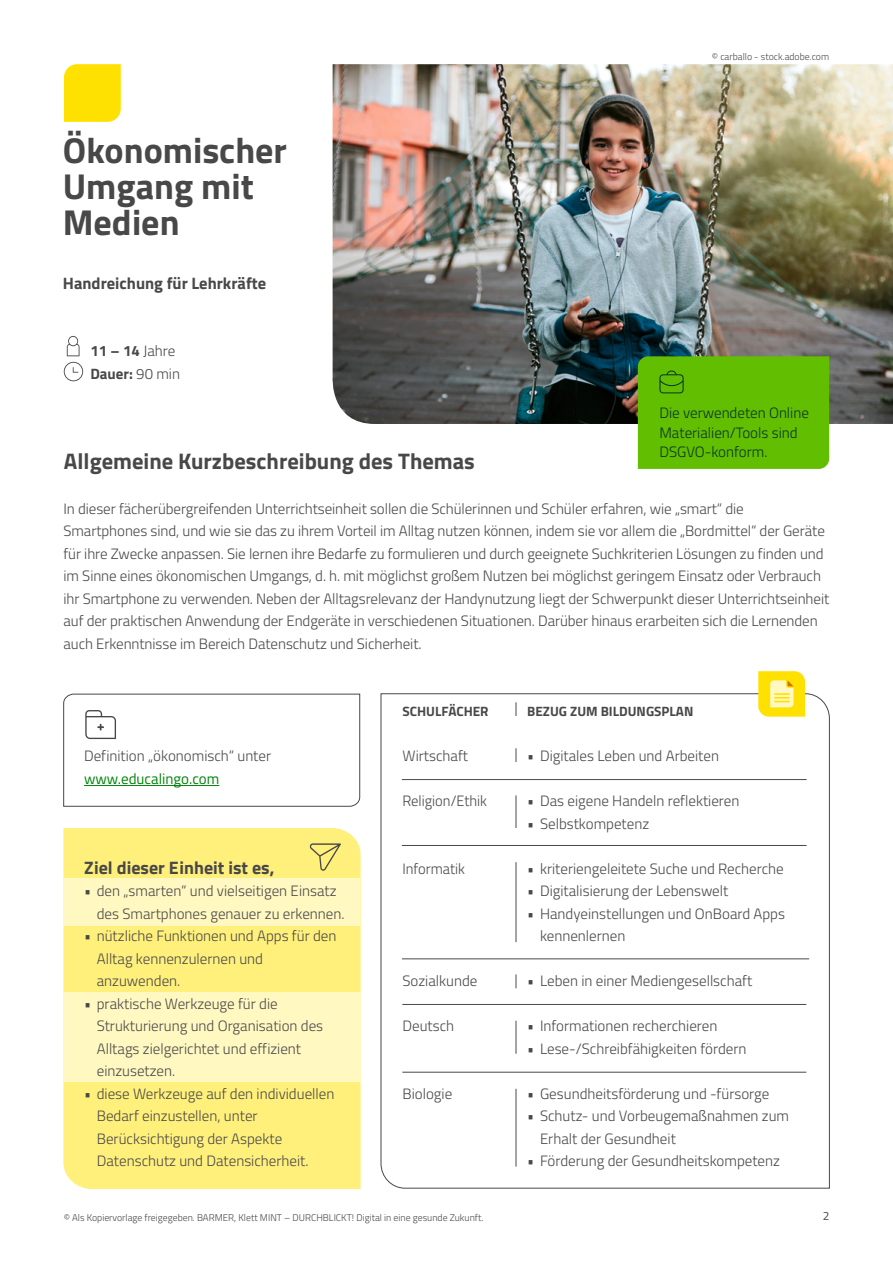
<style>
.page{position:relative;width:893px;height:1263px;background:#fff}
.page>*{position:absolute;margin:0;border:0;box-sizing:border-box;transform-origin:0 0}
.H_2{font:700 36px/36px "BGEK Titillium";color:#494849}
.H_4{font:700 22.5px "BGEK Titillium";color:#494849}
.H_5{font:700 18px "BGEK Titillium";color:#494849}
.H_3{font:700 16.5px "BGEK Titillium";color:#494849}
.Texto_Tabla{font:300 15px/22.5px "BGEK Titillium";color:#494849}
.t1{font:300 15px/19.5px "BGEK Titillium";color:#0a3426}
.t2{font:700 15px "BGEK Titillium";color:#494849}
.t3{font:15px "BGEK Titillium";color:#008508}
.Encabezado_Tabla{font:700 13.5px "BGEK Titillium";color:#494849}
.t4{font:12px "BGEK Titillium";color:#4a4a49}
.t5{font:300 9.75px "BGEK Titillium";color:#494849}
.s1{font-weight:300}
</style>
<div class="page">
<img style="left:332px;top:64px;width:561px;height:360px">
<div style="left:63px;top:828px;width:298px;height:361px;background:#fff07c"></div>
<div style="left:63px;top:878px;width:297px;height:47px;background:#fff8c1"></div>
<div style="left:63px;top:992px;width:298px;height:90px;background:#fff8c1"></div>
<svg style="left:310px;top:843px;width:31px;height:28px"></svg>
<svg style="left:64px;top:64px;width:57px;height:58px"></svg>
<svg style="left:67px;top:336px;width:13px;height:20px"></svg>
<svg style="left:64px;top:362px;width:19px;height:19px"></svg>
<div style="left:638px;top:356px;width:191px;height:113px;background:#62be00"></div>
<svg style="left:381px;top:693px;width:449px;height:495px"></svg>
<svg style="left:758px;top:671px;width:47px;height:46px"></svg>
<svg style="left:516px;top:702px;width:1px;height:14px"></svg>
<svg style="left:516px;top:748px;width:1px;height:14px"></svg>
<svg style="left:516px;top:974px;width:1px;height:14px"></svg>
<hr style="left:516px;top:862px;width:1px;height:80px;background:#4b4a49">
<hr style="left:516px;top:1021px;width:1px;height:33px;background:#4b4a49">
<hr style="left:516px;top:1089px;width:1px;height:77px;background:#4b4a49">
<hr style="left:516px;top:795px;width:1px;height:33px;background:#4b4a49">
<hr style="left:402px;top:779px;width:405px;height:1px;background:#484848">
<hr style="left:402px;top:845px;width:405px;height:1px;background:#484848">
<hr style="left:402px;top:958px;width:407px;height:1px;background:#484848">
<hr style="left:402px;top:1004px;width:404px;height:1px;background:#484848">
<hr style="left:402px;top:1072px;width:404px;height:1px;background:#484848">
<svg style="left:63px;top:694px;width:297px;height:113px"></svg>
<hr style="left:84px;top:785px;width:135px;height:1px;background:#008508">
<h2 class="H_2" style="left:63px;top:131px;width:226px">Ökonomischer<br>Umgang mit<br>Medien</h2>
<h3 class="H_3" style="left:63px;top:270px;width:205px">Handreichung für Lehrkräfte</h3>
<p class="t2" style="left:90px;top:340px;width:86px">11 – 14 <span class="s1">Jahre</span></p>
<p class="t2" style="left:90px;top:362px;width:91px">Dauer: <span class="s1">90 min</span></p>
<h4 class="H_4" style="left:64px;top:444px;width:412px">Allgemeine Kurzbeschreibung des Themas</h4>
<p class="t5" style="left:712px;top:50px;width:119px">© carballo - stock.adobe.com</p>
<p class="t1" style="left:659px;top:403px;width:151px">Die verwendeten Online<br>Materialien/Tools sind<br>DSGVO-konform.</p>
<p class="Texto_Tabla" style="left:63px;top:497px;width:767px">In dieser fächerübergreifenden Unterrichtseinheit sollen die Schülerinnen und Schüler erfahren, wie „smart“ die Smartphones sind, und wie sie das zu ihrem Vorteil im Alltag nutzen können, indem sie vor allem die „Bordmittel“ der Geräte für ihre Zwecke anpassen. Sie lernen ihre Bedarfe zu formulieren und durch geeignete Suchkriterien Lösungen zu finden und im Sinne eines ökonomischen Umgangs, d. h. mit möglichst großem Nutzen bei möglichst geringem Einsatz oder Verbrauch ihr Smartphone zu verwenden. Neben der Alltagsrelevanz der Handynutzung liegt der Schwerpunkt dieser Unterrichtseinheit auf der praktischen Anwendung der Endgeräte in verschiedenen Situationen. Darüber hinaus erarbeiten sich die Lernenden auch Erkenntnisse im Bereich Datenschutz und Sicherheit.</p>
<p class="Texto_Tabla" style="left:84px;top:744px;width:189px">Definition „ökonomisch“ unter</p>
<p class="t3" style="left:84px;top:768px;width:137px">www.educalingo.com</p>
<p class="H_5" style="left:84px;top:854px;width:192px">Ziel dieser Einheit ist es,</p>
<p class="Texto_Tabla" style="left:97px;top:879px;width:249px;text-indent:-13px">• den „smarten“ und vielseitigen Einsatz des Smartphones genauer zu erkennen.</p>
<p class="Texto_Tabla" style="left:97px;top:924px;width:241px;text-indent:-13px">• nützliche Funktionen und Apps für den<br>Alltag kennenzulernen und anzuwenden.</p>
<p class="Texto_Tabla" style="left:97px;top:992px;width:228px;text-indent:-13px">• praktische Werkzeuge für die<br>Strukturierung und Organisation des<br>Alltags zielgerichtet und effizient einzusetzen.</p>
<p class="Texto_Tabla" style="left:97px;top:1082px;width:239px;text-indent:-13px">• diese Werkzeuge auf den individuellen Bedarf einzustellen, unter Berücksichtigung der Aspekte Datenschutz und Datensicherheit.</p>
<p class="Encabezado_Tabla" style="left:402px;top:701px;width:88px">SCHULFÄCHER</p>
<p class="Encabezado_Tabla" style="left:527px;top:701px;width:168px">BEZUG ZUM BILDUNGSPLAN</p>
<p class="Texto_Tabla" style="left:402px;top:744px;width:67px">Wirtschaft</p>
<p class="Texto_Tabla" style="left:527px;top:744px;width:193px">• Digitales Leben und Arbeiten</p>
<p class="Texto_Tabla" style="left:402px;top:789px;width:86px">Religion/Ethik</p>
<p class="Texto_Tabla" style="left:527px;top:789px;width:214px">• Das eigene Handeln reflektieren</p>
<p class="Texto_Tabla" style="left:527px;top:812px;width:123px">• Selbstkompetenz</p>
<p class="Texto_Tabla" style="left:402px;top:857px;width:64px">Informatik</p>
<p class="Texto_Tabla" style="left:527px;top:857px;width:258px">• kriteriengeleitete Suche und Recherche</p>
<p class="Texto_Tabla" style="left:527px;top:879px;width:203px">• Digitalisierung der Lebenswelt</p>
<p class="Texto_Tabla" style="left:540px;top:902px;width:247px;text-indent:-13px">• Handyeinstellungen und OnBoard Apps kennenlernen</p>
<p class="Texto_Tabla" style="left:402px;top:969px;width:77px">Sozialkunde</p>
<p class="Texto_Tabla" style="left:527px;top:969px;width:227px">• Leben in einer Mediengesellschaft</p>
<p class="Texto_Tabla" style="left:402px;top:1014px;width:53px">Deutsch</p>
<p class="Texto_Tabla" style="left:527px;top:1014px;width:192px">• Informationen recherchieren</p>
<p class="Texto_Tabla" style="left:527px;top:1037px;width:221px">• Lese-/Schreibfähigkeiten fördern</p>
<p class="Texto_Tabla" style="left:402px;top:1082px;width:51px">Biologie</p>
<p class="Texto_Tabla" style="left:527px;top:1082px;width:244px">• Gesundheitsförderung und -fürsorge</p>
<p class="Texto_Tabla" style="left:540px;top:1104px;width:251px;text-indent:-13px">• Schutz- und Vorbeugemaßnahmen zum<br>Erhalt der Gesundheit</p>
<p class="Texto_Tabla" style="left:527px;top:1149px;width:254px">• Förderung der Gesundheitskompetenz</p>
<p class="t5" style="left:64px;top:1210px;width:421px">© Als Kopiervorlage freigegeben. BARMER, Klett MINT – DURCHBLICKT! Digital in eine gesunde Zukunft.</p>
<p class="t4" style="left:823px;top:1207px;width:8px">2</p>
</div>
